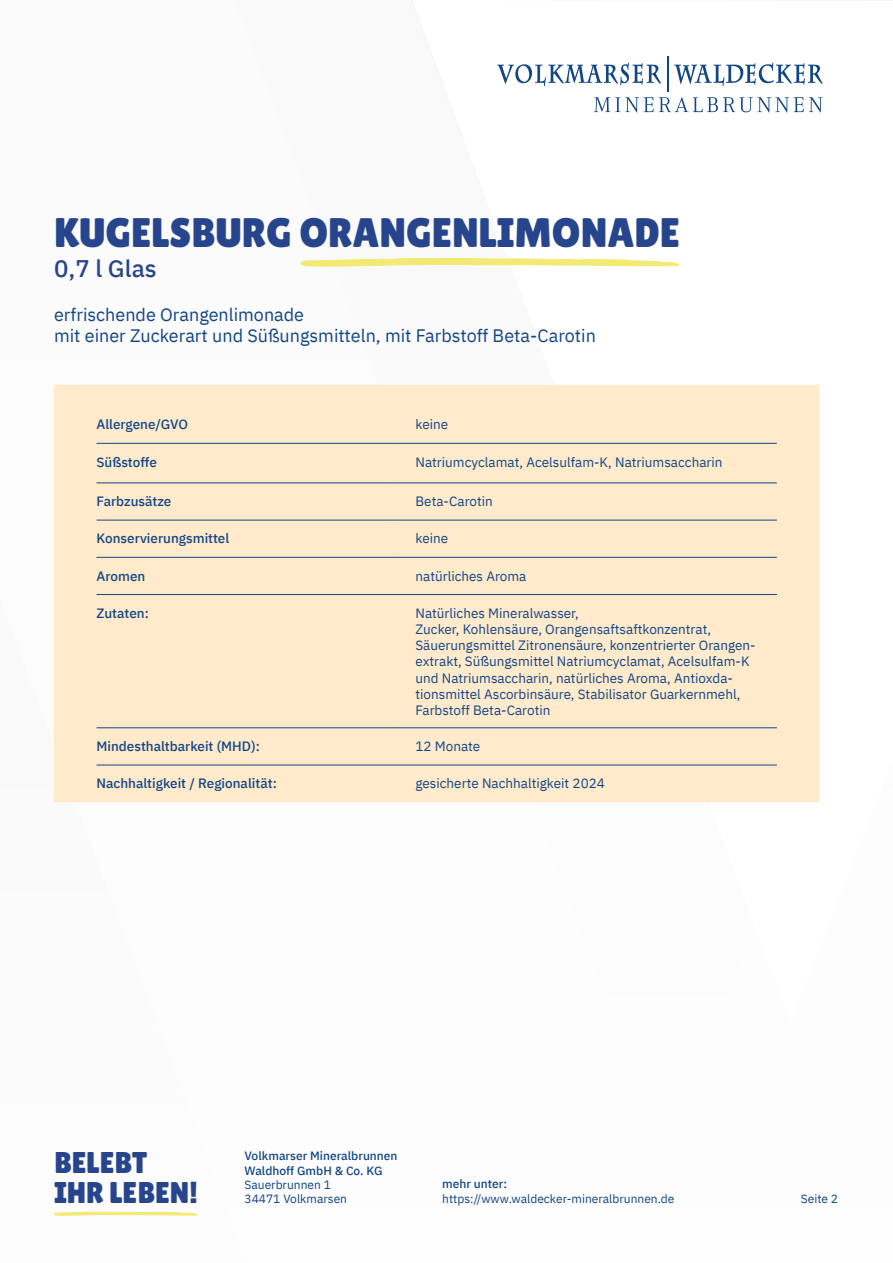
<style>
.page{position:relative;width:893px;height:1263px;background:#fff}
.page>*{position:absolute;margin:0;border:0;box-sizing:border-box;transform-origin:0 0}
.t1{font:41.25px "Lilita One";color:#27458c}
.t2{font:30px/30px "Lilita One";color:#27458c}
.t3{font:500 24px "IBM Plex Sans";color:#27458c}
.t4{font:18px/21.6px "IBM Plex Sans";color:#124585}
.t5{font:13.5px/16.2px "IBM Plex Sans";color:#124585}
.t6{font:500 13.5px "IBM Plex Sans";color:#124585}
.t7{font:12px/14.4px "IBM Plex Sans";color:#124585}
.t8{font:500 12px/14.4px "IBM Plex Sans";color:#124585}
</style>
<div class="page">
<svg style="left:674px;top:63px;width:149px;height:23px"></svg>
<svg style="left:594px;top:97px;width:229px;height:16px"></svg>
<svg style="left:497px;top:63px;width:164px;height:23px"></svg>
<hr style="left:667px;top:57px;width:1px;height:35px;background:#124585">
<svg style="left:54px;top:1212px;width:143px;height:4px"></svg>
<div style="left:54px;top:385px;width:765px;height:417px;background:#ffeacb"></div>
<hr style="left:97px;top:443px;width:297px;height:1px;background:#124585">
<hr style="left:394px;top:443px;width:383px;height:1px;background:#124585">
<hr style="left:97px;top:483px;width:297px;height:1px;background:#124585">
<hr style="left:394px;top:483px;width:383px;height:1px;background:#124585">
<hr style="left:97px;top:520px;width:297px;height:1px;background:#124585">
<hr style="left:394px;top:520px;width:383px;height:1px;background:#124585">
<hr style="left:97px;top:557px;width:297px;height:1px;background:#124585">
<hr style="left:394px;top:557px;width:383px;height:1px;background:#124585">
<hr style="left:97px;top:594px;width:297px;height:1px;background:#124585">
<hr style="left:394px;top:594px;width:383px;height:1px;background:#124585">
<hr style="left:97px;top:727px;width:297px;height:1px;background:#124585">
<hr style="left:394px;top:727px;width:383px;height:1px;background:#124585">
<hr style="left:97px;top:765px;width:297px;height:1px;background:#124585">
<hr style="left:394px;top:765px;width:383px;height:1px;background:#124585">
<svg style="left:301px;top:258px;width:379px;height:9px"></svg>
<h1 class="t1" style="left:54px;top:209px;width:628px">KUGELSBURG ORANGENLIMONADE</h1>
<h3 class="t3" style="left:54px;top:249px;width:104px">0,7 l Glas</h3>
<h3 class="t4" style="left:54px;top:302px;width:543px">erfrischende Orangenlimonade<br>mit einer Zuckerart und Süßungsmitteln, mit Farbstoff Beta-Carotin</h3>
<p class="t6" style="left:97px;top:414px;width:93px">Allergene/GVO</p>
<p class="t5" style="left:415px;top:415px;width:34px">keine</p>
<p class="t6" style="left:97px;top:451px;width:62px">Süßstoffe</p>
<p class="t5" style="left:415px;top:453px;width:309px">Natriumcyclamat, Acelsulfam-K, Natriumsaccharin</p>
<p class="t6" style="left:97px;top:491px;width:76px">Farbzusätze</p>
<p class="t5" style="left:415px;top:492px;width:79px">Beta-Carotin</p>
<p class="t6" style="left:97px;top:528px;width:134px">Konservierungsmittel</p>
<p class="t5" style="left:415px;top:529px;width:34px">keine</p>
<p class="t6" style="left:97px;top:565px;width:50px">Aromen</p>
<p class="t5" style="left:415px;top:567px;width:113px">natürliches Aroma</p>
<p class="t6" style="left:97px;top:602px;width:54px">Zutaten:</p>
<p class="t5" style="left:415px;top:604px;width:342px">Natürliches Mineralwasser,<br>Zucker, Kohlensäure, Orangensaftsaftkonzentrat, Säuerungsmittel Zitronensäure, konzentrierter Orangen&shy;extrakt, Süßungsmittel Natriumcyclamat, Acelsulfam-K und Natriumsaccharin, natürliches Aroma, Antioxda&shy;tionsmittel Ascorbinsäure, Stabilisator Guarkernmehl, Farbstoff Beta-Carotin</p>
<p class="t6" style="left:97px;top:736px;width:165px">Mindesthaltbarkeit (MHD):</p>
<p class="t5" style="left:415px;top:737px;width:66px">12 Monate</p>
<p class="t6" style="left:97px;top:773px;width:182px">Nachhaltigkeit / Regionalität:</p>
<p class="t5" style="left:415px;top:774px;width:191px">gesicherte Nachhaltigkeit 2024</p>
<h2 class="t2" style="left:54px;top:1148px;width:146px">BELEBT<br>IHR LEBEN!</h2>
<p class="t8" style="left:244px;top:1148px;width:154px">Volkmarser Mineralbrunnen<br>Waldhoff GmbH &amp; Co. KG</p>
<p class="t7" style="left:244px;top:1176px;width:104px">Sauerbrunnen 1<br>34471 Volkmarsen</p>
<p class="t8" style="left:442px;top:1176px;width:66px">mehr unter:</p>
<p class="t7" style="left:442px;top:1190px;width:234px">https://www.waldecker-mineralbrunnen.de</p>
<p class="t7" style="left:801px;top:1191px;width:39px">Seite 2</p>
</div>
